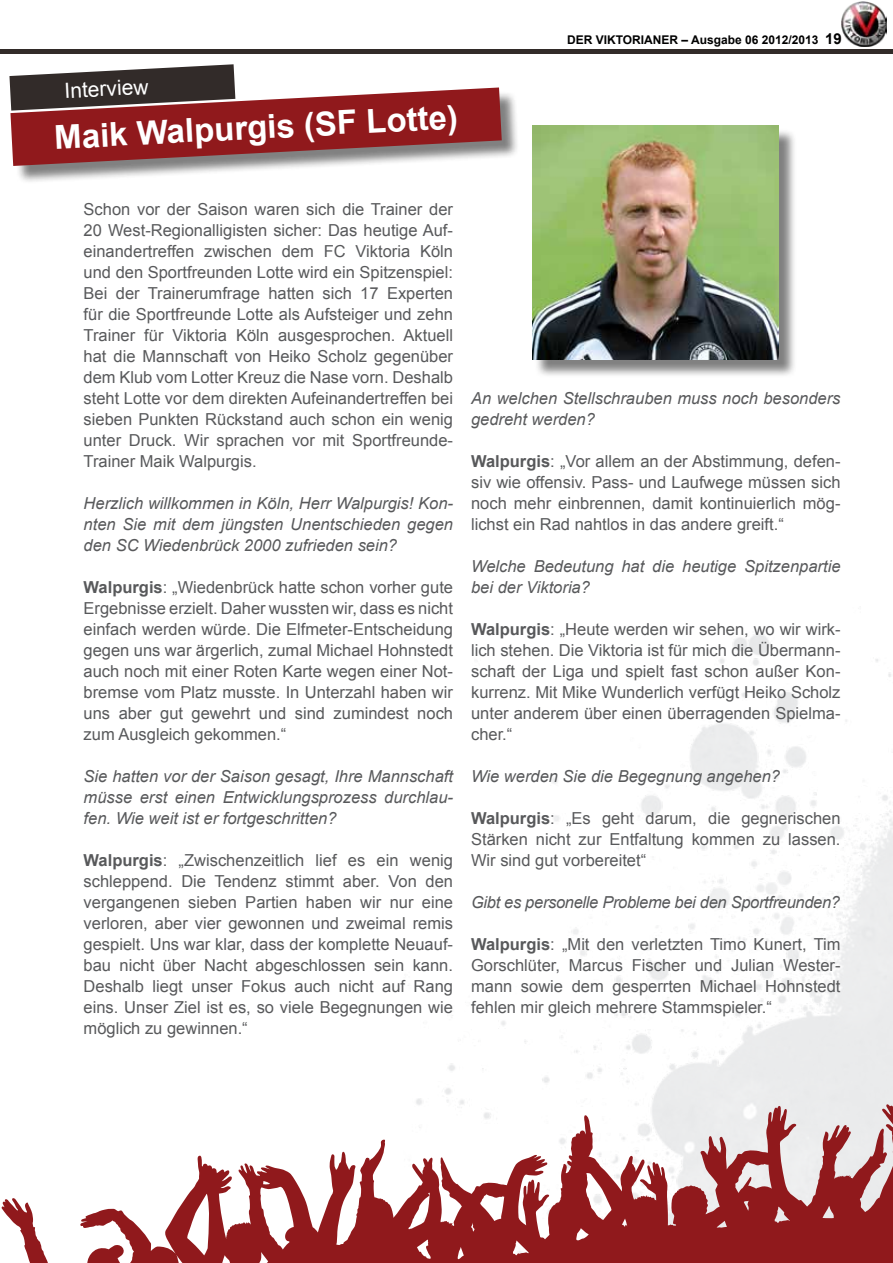
<style>
.page{position:relative;width:893px;height:1263px;background:#fff}
.page>*{position:absolute;margin:0;border:0;box-sizing:border-box;transform-origin:0 0}
.t1{font:700 33px "Arial";color:#fff}
.t2{font:21px "Arial";color:#fff}
.t3{font:16.5px/21px "Arial";color:#58595b;text-align:justify}
.t4{font:italic 16.5px/21px "Arial";color:#58595b;text-align:justify}
.t5{font:italic 16.5px "Arial";letter-spacing:-.02em;color:#58595b}
.t6{font:700 12px "Arial";color:#000}
.s1{font-size:15px}
.s2{font-weight:700}
</style>
<div class="page">
<svg style="left:1px;top:1103px;width:892px;height:160px"></svg>
<hr style="left:0;top:49px;width:893px;height:4px;background:#322b29">
<img style="left:842px;top:2px;width:44px;height:45px">
<div style="left:534px;top:128px;width:263px;height:250px;background:#000;opacity:.5"></div>
<img style="left:532px;top:126px;width:246px;height:233px">
<div style="left:13px;top:90px;width:507px;height:94px;background:#000;opacity:.5"></div>
<svg style="left:9px;top:64px;width:493px;height:102px"></svg>
<p class="t2" style="left:64px;top:77px;width:86px;rotate:-3deg">Interview</p>
<h1 class="t1" style="left:53px;top:116px;width:405px;rotate:-3deg">Maik Walpurgis (SF Lotte)</h1>
<p class="t6" style="left:567px;top:32px;width:276px">Der Viktorianer – Ausgabe 06 2012/2013 <span class="s1">19</span></p>
<p class="t3" style="left:84px;top:199px;width:371px">Schon vor der Saison waren sich die Trainer der 20 West-Regionalligisten sicher: Das heutige Auf&shy;einandertreffen zwischen dem FC Viktoria Köln und den Sportfreunden Lotte wird ein Spitzenspiel:<br>Bei der Trainerumfrage hatten sich 17 Experten für die Sportfreunde Lotte als Aufsteiger und zehn Trainer für Viktoria Köln ausgesprochen. Aktuell hat die Mannschaft von Heiko Scholz gegenüber dem Klub vom Lotter Kreuz die Nase vorn. Deshalb steht Lotte vor dem direkten Aufeinandertreffen bei sieben Punkten Rückstand auch schon ein wenig unter Druck. Wir sprachen vor mit Sportfreunde-Trainer Maik Walpurgis.</p>
<p class="t4" style="left:84px;top:493px;width:371px">Herzlich willkommen in Köln, Herr Walpurgis! Kon&shy;nten Sie mit dem jüngsten Unentschieden gegen den SC Wiedenbrück 2000 zufrieden sein?</p>
<p class="t3" style="left:84px;top:577px;width:371px"><span class="s2">Walpurgis</span>: „Wiedenbrück hatte schon vorher gute Ergebnisse erzielt. Daher wussten wir, dass es nicht einfach werden würde. Die Elfmeter-Entscheidung gegen uns war ärgerlich, zumal Michael Hohnstedt auch noch mit einer Roten Karte wegen einer Not&shy;bremse vom Platz musste. In Unterzahl haben wir uns aber gut gewehrt und sind zumindest noch zum Ausgleich gekommen.“</p>
<p class="t4" style="left:84px;top:766px;width:371px">Sie hatten vor der Saison gesagt, Ihre Mannschaft müsse erst einen Entwicklungsprozess durchlau&shy;fen. Wie weit ist er fortgeschritten?</p>
<p class="t3" style="left:84px;top:850px;width:371px"><span class="s2">Walpurgis</span>: „Zwischenzeitlich lief es ein wenig schleppend. Die Tendenz stimmt aber. Von den vergangenen sieben Partien haben wir nur eine verloren, aber vier gewonnen und zweimal remis gespielt. Uns war klar, dass der komplette Neuauf&shy;bau nicht über Nacht abgeschlossen sein kann.<br>Deshalb liegt unser Fokus auch nicht auf Rang eins. Unser Ziel ist es, so viele Begegnungen wie möglich zu gewinnen.“</p>
<p class="t4" style="left:471px;top:388px;width:371px">An welchen Stellschrauben muss noch besonders gedreht werden?</p>
<p class="t3" style="left:471px;top:451px;width:371px"><span class="s2">Walpurgis</span>: „Vor allem an der Abstimmung, defen&shy;siv wie offensiv. Pass- und Laufwege müssen sich noch mehr einbrennen, damit kontinuierlich mög&shy;lichst ein Rad nahtlos in das andere greift.“</p>
<p class="t4" style="left:471px;top:556px;width:371px">Welche Bedeutung hat die heutige Spitzenpartie bei der Viktoria?</p>
<p class="t3" style="left:471px;top:619px;width:371px"><span class="s2">Walpurgis</span>: „Heute werden wir sehen, wo wir wirk&shy;lich stehen. Die Viktoria ist für mich die Übermann&shy;schaft der Liga und spielt fast schon außer Kon&shy;kurrenz. Mit Mike Wunderlich verfügt Heiko Scholz unter anderem über einen überragenden Spielma&shy;cher.“</p>
<p class="t4" style="left:471px;top:766px;width:310px">Wie werden Sie die Begegnung angehen?</p>
<p class="t3" style="left:471px;top:808px;width:371px"><span class="s2">Walpurgis</span>: „Es geht darum, die gegnerischen Stärken nicht zur Entfaltung kommen zu lassen.<br>Wir sind gut vorbereitet“</p>
<p class="t5" style="left:471px;top:891px;width:371px">Gibt es personelle Probleme bei den Sportfreunden?</p>
<p class="t3" style="left:471px;top:934px;width:371px"><span class="s2">Walpurgis</span>: „Mit den verletzten Timo Kunert, Tim Gorschlüter, Marcus Fischer und Julian Wester&shy;mann sowie dem gesperrten Michael Hohnstedt fehlen mir gleich mehrere Stammspieler.“</p>
</div>
